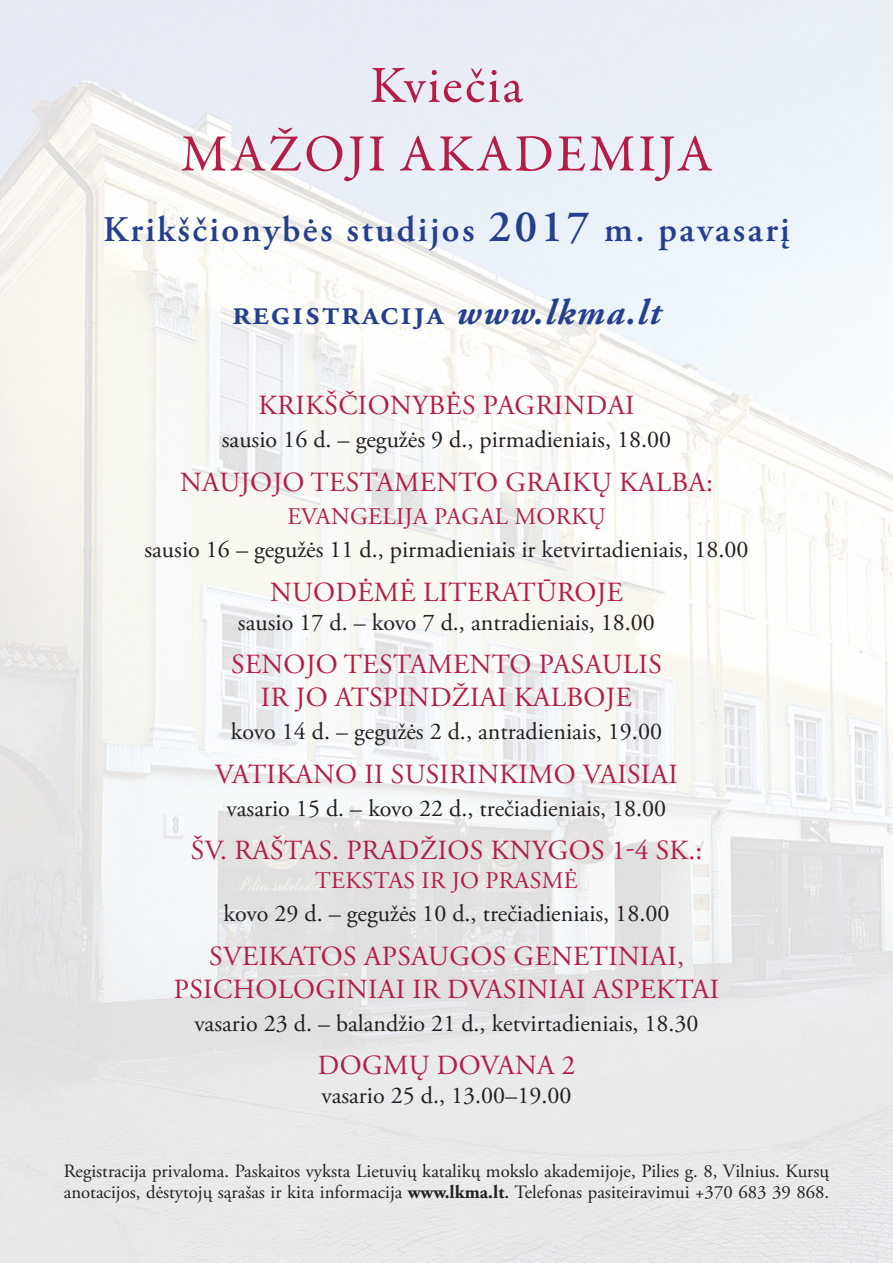
<style>
.page{position:relative;width:893px;height:1263px;background:#fff}
.page>*{position:absolute;margin:0;border:0;box-sizing:border-box;transform-origin:0 0}
.t1{font:52.5px/68.6px "Garamond Premr Pro";letter-spacing:.05em;color:#b51c46;text-align:center}
.t2{font:600 36px "Adobe Garamond Pro";letter-spacing:.07em;color:#253f8e}
.t3{font:600 36px "Adobe Garamond Pro";letter-spacing:.05em;color:#253f8e}
.t4{font:27.6px/33.2px "Adobe Garamond Pro";letter-spacing:.015em;color:#b51c46;text-align:center}
.t5{font:24px "Adobe Garamond Pro";color:#231f20}
.t6{font:23.85px "Adobe Garamond Pro";letter-spacing:.015em;color:#b51c46}
.t7{font:18.75px/21.8px "Adobe Garamond Pro";color:#231f20}
.s1{font-size:45px}
.s2{font-weight:700;font-style:italic}
.s3{font-weight:700}
.s4{font-weight:600}
</style>
<div class="page">
<img style="left:0;top:0;width:893px;height:1263px">
<h1 class="t1" style="left:181px;top:52px;width:533px">KVIEČIA<br>MAŽOJI AKADEMIJA</h1>
<h2 class="t2" style="left:103px;top:209px;width:688px">Krikščionybės studijos <span class="s1">2017</span> m. pavasarį</h2>
<h2 class="t3" style="left:232px;top:292px;width:430px">registracija <span class="s2">www.lkma.lt</span></h2>
<p class="t4" style="left:258px;top:390px;width:378px">Krikščionybės pagrindai</p>
<p class="t5" style="left:222px;top:425px;width:451px">sausio 16 d. – gegužės 9 d., pirmadieniais, 18.00</p>
<p class="t4" style="left:180px;top:466px;width:534px">Naujojo Testamento graikų kalba:</p>
<p class="t6" style="left:287px;top:502px;width:314px">Evangelija pagal Morkų</p>
<p class="t5" style="left:144px;top:535px;width:605px">sausio 16 – gegužės 11 d., pirmadieniais ir ketvirtadieniais, 18.00</p>
<p class="t4" style="left:270px;top:576px;width:354px">Nuodėmė literatūroje</p>
<p class="t5" style="left:238px;top:607px;width:418px">sausio 17 d. – kovo 7 d., antradieniais, 18.00</p>
<p class="t4" style="left:231px;top:649px;width:432px">Senojo Testamento pasaulis ir jo atspindžiai kalboje</p>
<p class="t5" style="left:231px;top:717px;width:433px">kovo 14 d. – gegužės 2 d., antradieniais, 19.00</p>
<p class="t4" style="left:215px;top:758px;width:464px">Vatikano II Susirinkimo vaisiai</p>
<p class="t5" style="left:227px;top:794px;width:441px">vasario 15 d. – kovo 22 d., trečiadieniais, 18.00</p>
<p class="t4" style="left:191px;top:835px;width:513px">Šv. Raštas. Pradžios knygos 1-4 sk.:</p>
<p class="t6" style="left:315px;top:866px;width:264px">tekstas ir jo prasmė</p>
<p class="t5" style="left:224px;top:899px;width:447px">kovo 29 d. – gegužės 10 d., trečiadieniais, 18.00</p>
<p class="t4" style="left:174px;top:940px;width:547px">Sveikatos apsaugos genetiniai, psichologiniai ir dvasiniai aspektai</p>
<p class="t5" style="left:194px;top:1009px;width:506px">vasario 23 d. – balandžio 21 d., ketvirtadieniais, 18.30</p>
<p class="t4" style="left:318px;top:1050px;width:259px">Dogmų dovana 2</p>
<p class="t5" style="left:321px;top:1081px;width:251px">vasario 25 d., 13.00–19.00</p>
<p class="t7" style="left:64px;top:1160px;width:767px">Registracija privaloma. Paskaitos vyksta Lietuvių katalikų mokslo akademijoje, Pilies g. 8, Vilnius. Kursų anotacijos, dėstytojų sąrašas ir kita informacija <span class="s3">www.lkma.lt</span><span class="s4">.</span> Telefonas pasiteiravimui +370 683 39 868.</p>
</div>
